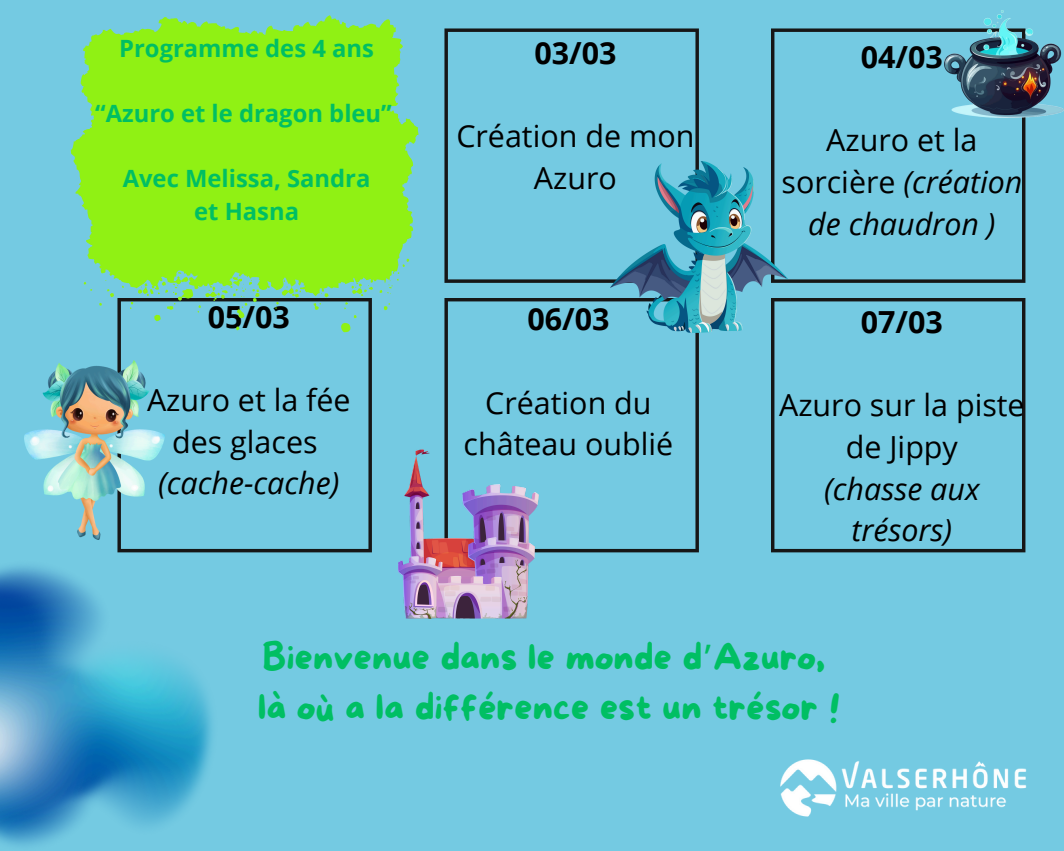
<style>
.page{position:relative;width:1064px;height:851px;background:#fff}
.page>*{position:absolute;margin:0;border:0;box-sizing:border-box;transform-origin:0 0}
.t1{font:36px/49.5px "More Sugar";color:#00bf63}
.t2{font:30.45px/41.7px "Open Sans";color:#000;text-align:center}
.t3{font:italic 30.45px/41.7px "Open Sans";color:#000;text-align:center}
.t4{font:700 30.45px "Open Sans";color:#000}
.t5{font:700 23.85px "Open Sans";color:#00bf63}
.s1{font-style:italic}
.s2{font-style:normal}
.s3{font-family:"Noto Sans Gurmukhi"}
</style>
<div class="page">
<div style="left:0;top:0;width:1063px;height:850px;background:#74cae2"></div>
<svg style="left:444px;top:28px;width:254px;height:255px"></svg>
<svg style="left:117px;top:332px;width:255px;height:220px"></svg>
<svg style="left:444px;top:298px;width:254px;height:254px"></svg>
<svg style="left:771px;top:298px;width:254px;height:254px"></svg>
<svg style="left:771px;top:28px;width:254px;height:255px"></svg>
<img style="left:780px;top:759px;width:247px;height:58px">
<svg style="left:71px;top:15px;width:347px;height:317px;fill:#90f114"></svg>
<img style="left:944px;top:11px;width:119px;height:107px">
<img style="left:25px;top:360px;width:139px;height:156px">
<img style="left:398px;top:450px;width:141px;height:168px">
<img style="left:610px;top:161px;width:177px;height:171px">
<img style="left:0;top:516px;width:266px;height:330px">
<h2 class="t5" style="left:119px;top:31px;width:256px">Programme des 4 ans</h2>
<h3 class="t5" style="left:95px;top:96px;width:298px">“Azuro et le dragon bleu”</h3>
<p class="t5" style="left:123px;top:162px;width:249px">Avec Melissa, Sandra</p>
<p class="t5" style="left:194px;top:194px;width:106px">et Hasna</p>
<p class="t4" style="left:208px;top:295px;width:83px">05/03</p>
<p class="t2" style="left:147px;top:378px;width:205px">Azuro et la fée des glaces <span class="s1">(cache-cache)</span></p>
<p class="t4" style="left:534px;top:31px;width:83px">03/03</p>
<p class="t2" style="left:456px;top:114px;width:239px">Création de mon<br>Azuro</p>
<p class="t4" style="left:527px;top:298px;width:83px">06/03</p>
<h2 class="t2" style="left:463px;top:381px;width:211px">Création du château oublié</h2>
<p class="t4" style="left:860px;top:36px;width:83px">04/03</p>
<p class="t3" style="left:781px;top:119px;width:242px"><span class="s2">Azuro et la sorcière</span> (création de chaudron )</p>
<h3 class="t4" style="left:860px;top:300px;width:83px">07/03</h3>
<p class="t2" style="left:778px;top:384px;width:247px">Azuro sur la piste de Jippy<br><span class="s1">(chasse aux trésors)</span></p>
<h2 class="t1" style="left:258px;top:635px;width:583px">Bienvenue dans le monde d<span class="s3">’</span>Azuro, là où a la différence est un trésor !</h2>
</div>
